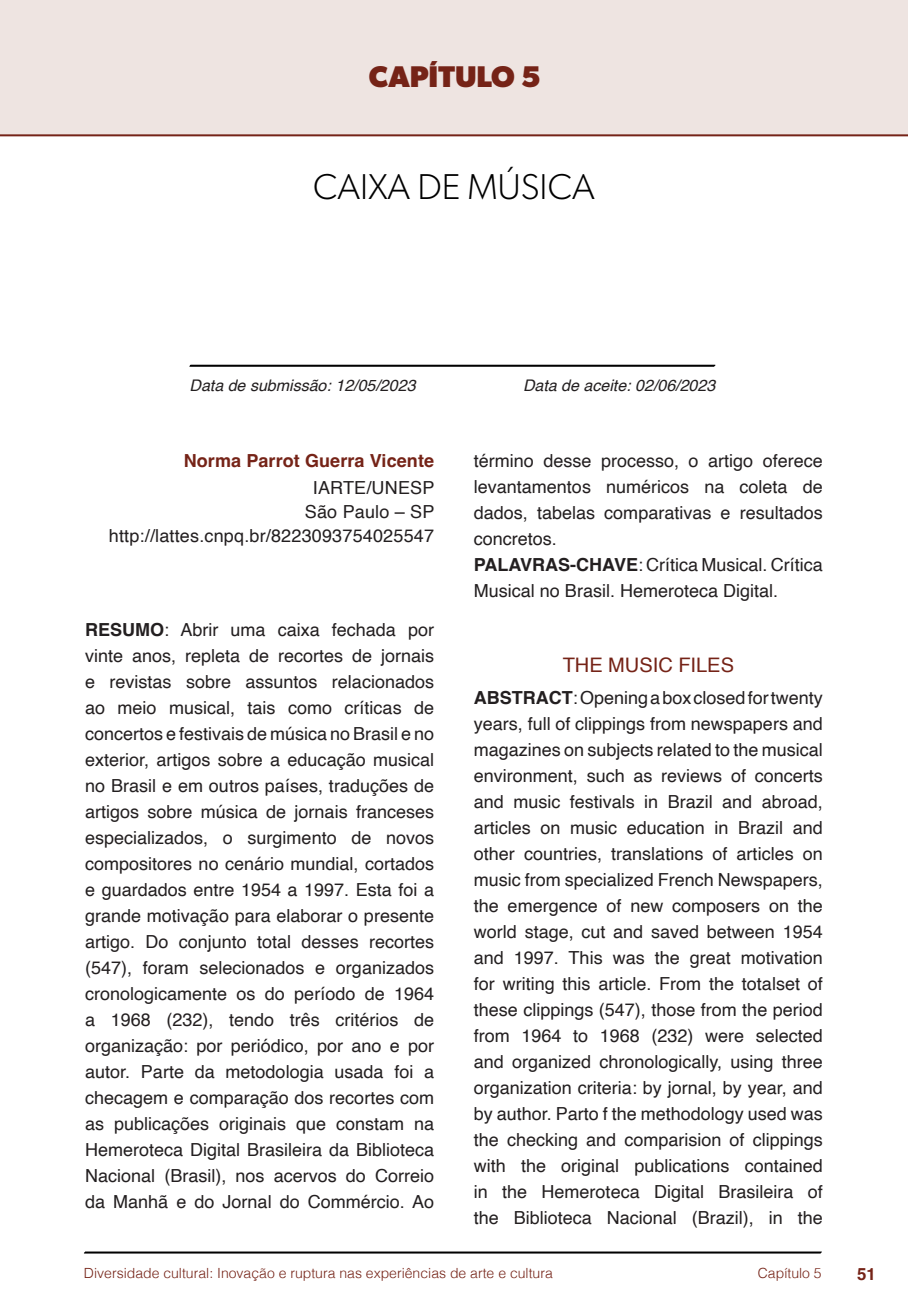
<style>
.page{position:relative;width:908px;height:1304px;background:#fff}
.page>*{position:absolute;margin:0;border:0;box-sizing:border-box;transform-origin:0 0}
.t1{font:300 36px "Gibson";color:#000}
.t2{font:700 30px "Gibson";color:#752317}
.t3{font:20px "Helvetica";color:#752317}
.t4{font:18px/26px "Helvetica";color:#231f20;text-align:justify}
.t5{font:700 18px "Helvetica";letter-spacing:.005em;color:#752317}
.t6{font:700 16.8px "Helvetica";color:#752317}
.t7{font:italic 16px "Helvetica";color:#231f20}
.t8{font:300 14px "Helvetica";color:#752317}
.s1{font-weight:700}
</style>
<div class="page">
<svg style="left:84px;top:1251px;width:737px;height:3px;background:#515151"></svg>
<svg style="left:189px;top:364px;width:526px;height:3px;background:#4f4f4f"></svg>
<div style="left:0;top:0;width:907px;height:136px;background:#eee4e1"></div>
<div style="left:44px;top:72px;width:68px;height:61px;background:#eee4e1"></div>
<h2 class="t2" style="left:369px;top:58px;width:173px">CAPÍTULO 5</h2>
<h1 class="t1" style="left:313px;top:165px;width:283px">CAIXA DE MÚSICA</h1>
<p class="t7" style="left:189px;top:373px;width:227px">Data de submissão: 12/05/2023</p>
<p class="t7" style="left:523px;top:373px;width:194px">Data de aceite: 02/06/2023</p>
<p class="t5" style="left:184px;top:450px;width:252px">Norma Parrot Guerra Vicente</p>
<p class="t4" style="left:109px;top:477px;width:327px;line-height:24px;text-align:right">IARTE/UNESP<br>São Paulo – SP http://lattes.cnpq.br/8223093754025547</p>
<p class="t4" style="left:85px;top:618px;width:350px"><span class="s1">RESUMO</span>: Abrir uma caixa fechada por vinte anos, repleta de recortes de jornais e revistas sobre assuntos relacionados ao meio musical, tais como críticas de concertos e festivais de música no Brasil e no exterior, artigos sobre a educação musical no Brasil e em outros países, traduções de artigos sobre música de jornais franceses especializados, o surgimento de novos compositores no cenário mundial, cortados e guardados entre 1954 a 1997. Esta foi a grande motivação para elaborar o presente artigo. Do conjunto total desses recortes (547), foram selecionados e organizados cronologicamente os do período de 1964 a 1968 (232), tendo três critérios de organização: por periódico, por ano e por autor. Parte da metodologia usada foi a checagem e comparação dos recortes com as publicações originais que constam na Hemeroteca Digital Brasileira da Biblioteca Nacional (Brasil), nos acervos do Correio da Manhã e do Jornal do Commércio. Ao</p>
<p class="t4" style="left:473px;top:448px;width:350px;text-align:left">término desse processo, o artigo oferece levantamentos numéricos na coleta de dados, tabelas comparativas e resultados concretos.<br><span class="s1">PALAVRAS-CHAVE</span>: Crítica Musical. Crítica Musical no Brasil. Hemeroteca Digital.</p>
<p class="t3" style="left:562px;top:650px;width:173px">THE MUSIC FILES</p>
<p class="t4" style="left:473px;top:685px;width:350px"><span class="s1">ABSTRACT</span>: Opening a box closed for twenty years, full of clippings from newspapers and magazines on subjects related to the musical environment, such as reviews of concerts and music festivals in Brazil and abroad, articles on music education in Brazil and other countries, translations of articles on music from specialized French Newspapers, the emergence of new composers on the world stage, cut and saved between 1954 and 1997. This was the great motivation for writing this article. From the totalset of these clippings (547), those from the period from 1964 to 1968 (232) were selected and organized chronologically, using three organization criteria: by jornal, by year, and by author. Parto f the methodology used was the checking and comparision of clippings with the original publications contained in the Hemeroteca Digital Brasileira of the Biblioteca Nacional (Brazil), in the</p>
<p class="t8" style="left:84px;top:1261px;width:470px">Diversidade cultural: Inovação e ruptura nas experiências de arte e cultura</p>
<p class="t8" style="left:757px;top:1261px;width:65px">Capítulo 5</p>
<p class="t6" style="left:856px;top:1264px;width:20px">51</p>
</div>
